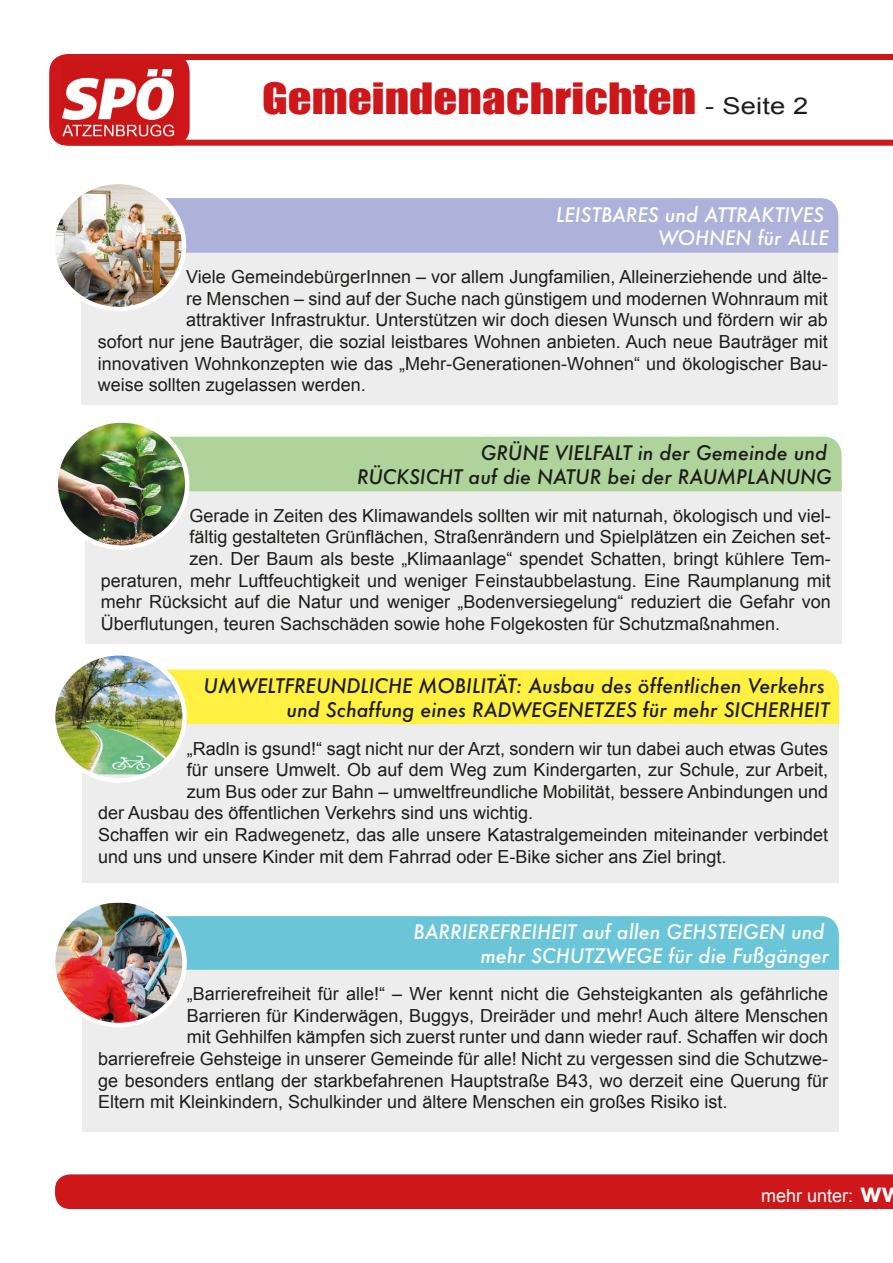
<style>
.page{position:relative;width:893px;height:1263px;background:#fff}
.page>*{position:absolute;margin:0;border:0;box-sizing:border-box;transform-origin:0 0}
.t1{font:39.6px "Impact";letter-spacing:.005em;color:#cd171a;scale:1.18 1}
.t2{font:italic 500 19.5px/23.4px "Futura";color:#1d1d1b;text-align:right}
.t3{font:italic 500 19.5px/23.4px "Futura";color:#fff;text-align:right}
.t4{font:18px "Arial";color:#1d1d1b}
.t5{font:18px "Arial";color:#fff}
.s1{font-family:"Arial";font-size:23.1px;color:#1d1d1b}
.s2{font-weight:700;font-size:27px}
</style>
<div class="page">
<svg style="left:50px;top:54px;width:843px;height:92px"></svg>
<div style="left:49px;top:54px;width:141px;height:92px;background:#cd171a;border-radius:18px"></div>
<img style="left:61px;top:69px;width:114px;height:68px">
<div style="left:55px;top:1174px;width:838px;height:35px;background:#cd171a"></div>
<div style="left:82px;top:243px;width:756px;height:162px;background:#ededed"></div>
<div style="left:184px;top:198px;width:654px;height:55px;background:#adb2db"></div>
<img style="left:55px;top:185px;width:129px;height:124px">
<div style="left:50px;top:180px;width:136px;height:131px;border:4px solid #fff;border-radius:50%"></div>
<div style="left:82px;top:713px;width:757px;height:169px;background:#ededed"></div>
<div style="left:185px;top:669px;width:654px;height:55px;background:#fff042"></div>
<img style="left:56px;top:656px;width:129px;height:118px">
<div style="left:51px;top:651px;width:136px;height:132px;border:4px solid #fff;border-radius:50%"></div>
<div style="left:82px;top:959px;width:757px;height:173px;background:#ededed"></div>
<div style="left:185px;top:916px;width:654px;height:54px;background:#6ac5d8"></div>
<img style="left:56px;top:903px;width:129px;height:122px">
<div style="left:51px;top:898px;width:136px;height:129px;border:4px solid #fff;border-radius:50%"></div>
<div style="left:85px;top:481px;width:757px;height:163px;background:#ededed"></div>
<div style="left:187px;top:437px;width:655px;height:54px;background:#aed39b"></div>
<img style="left:59px;top:423px;width:128px;height:122px">
<div style="left:54px;top:418px;width:135px;height:132px;border:4px solid #fff;border-radius:50%"></div>
<h1 class="t1" style="left:262px;top:68px;width:464px">Gemeindenachrichten <span class="s1">- Seite 2</span></h1>
<p class="t3" style="left:556px;top:203px;width:274px">LEISTBARES und ATTRAKTIVES<br>WOHNEN für ALLE</p>
<p class="t4" style="left:186px;top:265px;width:643px">Viele GemeindebürgerInnen – vor allem Jungfamilien, Alleinerziehende und älte-</p>
<p class="t4" style="left:186px;top:287px;width:643px">re Menschen – sind auf der Suche nach günstigem und modernen Wohnraum mit</p>
<p class="t4" style="left:186px;top:308px;width:643px">attraktiver Infrastruktur. Unterstützen wir doch diesen Wunsch und fördern wir ab</p>
<p class="t4" style="left:98px;top:330px;width:731px">sofort nur jene Bauträger, die sozial leistbares Wohnen anbieten. Auch neue Bauträger mit</p>
<p class="t4" style="left:98px;top:351px;width:731px">innovativen Wohnkonzepten wie das „Mehr-Generationen-Wohnen“ und ökologischer Bau-</p>
<p class="t4" style="left:98px;top:373px;width:270px">weise sollten zugelassen werden.</p>
<p class="t2" style="left:357px;top:441px;width:476px">GRÜNE VIELFALT in der Gemeinde und<br>RÜCKSICHT auf die NATUR bei der RAUMPLANUNG</p>
<p class="t4" style="left:189px;top:504px;width:643px">Gerade in Zeiten des Klimawandels sollten wir mit naturnah, ökologisch und viel-</p>
<p class="t4" style="left:189px;top:525px;width:643px">fältig gestalteten Grünflächen, Straßenrändern und Spielplätzen ein Zeichen set-</p>
<p class="t4" style="left:189px;top:547px;width:643px">zen. Der Baum als beste „Klimaanlage“ spendet Schatten, bringt kühlere Tem-</p>
<p class="t4" style="left:101px;top:568px;width:731px">peraturen, mehr Luftfeuchtigkeit und weniger Feinstaubbelastung. Eine Raumplanung mit</p>
<p class="t4" style="left:101px;top:590px;width:731px">mehr Rücksicht auf die Natur und weniger „Bodenversiegelung“ reduziert die Gefahr von</p>
<p class="t4" style="left:101px;top:612px;width:681px">Überflutungen, teuren Sachschäden sowie hohe Folgekosten für Schutzmaßnahmen.</p>
<p class="t2" style="left:204px;top:674px;width:627px">UMWELTFREUNDLICHE MOBILITÄT: Ausbau des öffentlichen Verkehrs und Schaffung eines RADWEGENETZES für mehr SICHERHEIT</p>
<p class="t4" style="left:187px;top:736px;width:643px">„Radln is gsund!“ sagt nicht nur der Arzt, sondern wir tun dabei auch etwas Gutes</p>
<p class="t4" style="left:187px;top:758px;width:643px">für unsere Umwelt. Ob auf dem Weg zum Kindergarten, zur Schule, zur Arbeit,</p>
<p class="t4" style="left:187px;top:780px;width:643px">zum Bus oder zur Bahn – umweltfreundliche Mobilität, bessere Anbindungen und</p>
<p class="t4" style="left:98px;top:801px;width:436px">der Ausbau des öffentlichen Verkehrs sind uns wichtig.</p>
<p class="t4" style="left:98px;top:823px;width:731px">Schaffen wir ein Radwegenetz, das alle unsere Katastralgemeinden miteinander verbindet</p>
<p class="t4" style="left:98px;top:844px;width:630px">und uns und unsere Kinder mit dem Fahrrad oder E-Bike sicher ans Ziel bringt.</p>
<p class="t3" style="left:414px;top:920px;width:417px">BARRIEREFREIHEIT auf allen GEHSTEIGEN und mehr SCHUTZWEGE für die Fußgänger</p>
<p class="t4" style="left:187px;top:982px;width:643px">„Barrierefreiheit für alle!“ – Wer kennt nicht die Gehsteigkanten als gefährliche</p>
<p class="t4" style="left:187px;top:1004px;width:643px">Barrieren für Kinderwägen, Buggys, Dreiräder und mehr! Auch ältere Menschen</p>
<p class="t4" style="left:187px;top:1025px;width:643px">mit Gehhilfen kämpfen sich zuerst runter und dann wieder rauf. Schaffen wir doch</p>
<p class="t4" style="left:98px;top:1047px;width:731px">barrierefreie Gehsteige in unserer Gemeinde für alle! Nicht zu vergessen sind die Schutzwe-</p>
<p class="t4" style="left:98px;top:1068px;width:731px">ge besonders entlang der starkbefahrenen Hauptstraße B43, wo derzeit eine Querung für</p>
<p class="t4" style="left:98px;top:1090px;width:631px">Eltern mit Kleinkindern, Schulkinder und ältere Menschen ein großes Risiko ist.</p>
<p class="t5" style="left:761px;top:1183px;width:143px">mehr unter: <span class="s2">ww</span></p>
</div>
